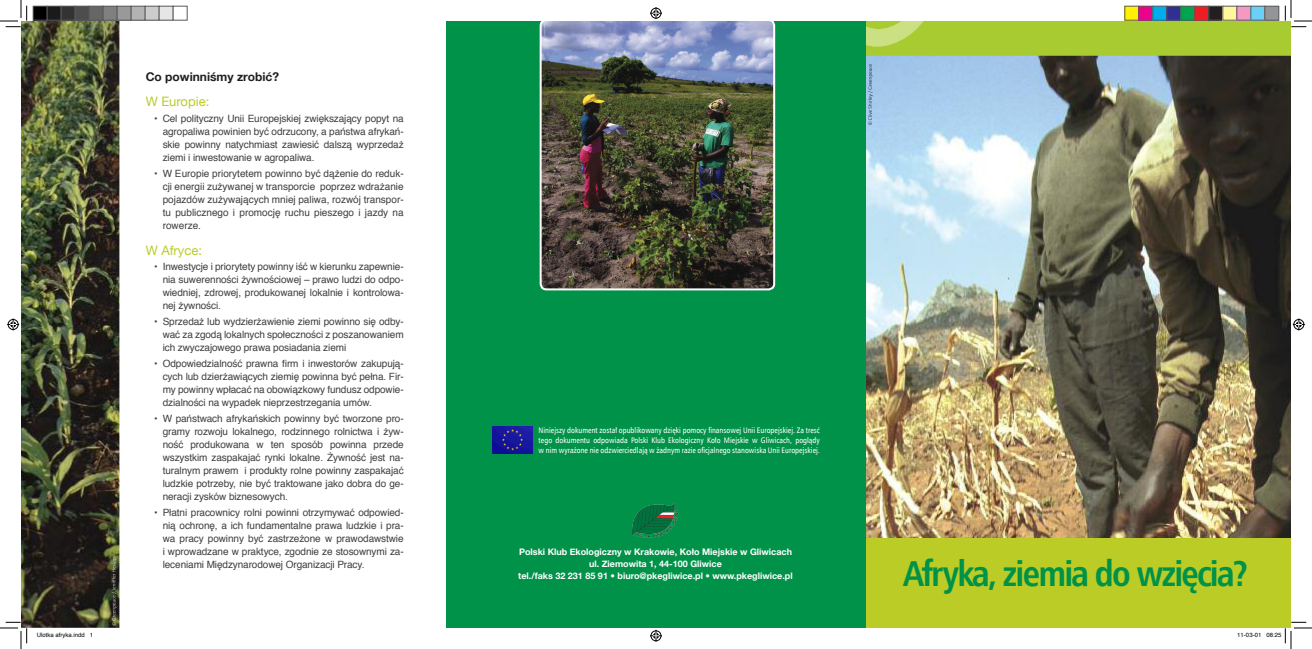
<style>
.page{position:relative;width:1312px;height:649px;background:#fff}
.page>*{position:absolute;margin:0;border:0;box-sizing:border-box;transform-origin:0 0}
.t1{font:700 36px "Humnst 777 Cn EU";letter-spacing:-.05em;color:#009248}
.Tekst_główny{font:13px "Helvetica Neue";color:#bbcc27}
.Tekst_główny-2{font:700 12px "Helvetica Neue";color:#231f20}
.wypunktowanie{font:10px/13px "Helvetica";letter-spacing:-.01em;color:#3e3e3f;text-align:justify}
.Tekst_główny-3{font:700 9px "Helvetica Neue";color:#fff}
.t2{font:8px/9.6px "Humnst 777 Cn EU";color:#fff;text-align:justify}
.t3{font:6px "Helvetica";color:#000}
</style>
<div class="page">
<img style="left:866px;top:22px;width:424px;height:516px">
<div style="left:865px;top:538px;width:426px;height:90px;background:#bbcc27"></div>
<div style="left:446px;top:21px;width:420px;height:607px;background:#009248"></div>
<img style="left:632px;top:503px;width:47px;height:34px">
<img style="left:492px;top:426px;width:40px;height:27px">
<img style="left:540px;top:21px;width:235px;height:269px">
<img style="left:21px;top:21px;width:99px;height:607px">
<svg style="left:0;top:0;width:27px;height:27px"></svg>
<svg style="left:0;top:621px;width:27px;height:28px"></svg>
<svg style="left:1285px;top:0;width:27px;height:27px"></svg>
<svg style="left:650px;top:7px;width:12px;height:12px"></svg>
<svg style="left:650px;top:629px;width:12px;height:12px"></svg>
<svg style="left:7px;top:318px;width:12px;height:12px"></svg>
<svg style="left:1293px;top:318px;width:12px;height:12px"></svg>
<div style="left:33px;top:6px;width:14px;height:14px;background:#000"></div>
<div style="left:33px;top:6px;width:15px;height:15px;border:1px solid #595959"></div>
<div style="left:47px;top:6px;width:14px;height:14px;background:#1a1a1a"></div>
<div style="left:47px;top:6px;width:15px;height:15px;border:1px solid #595959"></div>
<div style="left:61px;top:6px;width:14px;height:14px;background:#333"></div>
<div style="left:61px;top:6px;width:15px;height:15px;border:1px solid #595959"></div>
<div style="left:75px;top:6px;width:14px;height:14px;background:#4d4d4d"></div>
<div style="left:75px;top:6px;width:15px;height:15px;border:1px solid #595959"></div>
<div style="left:89px;top:6px;width:14px;height:14px;background:#666"></div>
<div style="left:89px;top:6px;width:15px;height:15px;border:1px solid #595959"></div>
<div style="left:103px;top:6px;width:14px;height:14px;background:#808080"></div>
<div style="left:103px;top:6px;width:15px;height:15px;border:1px solid #595959"></div>
<div style="left:117px;top:6px;width:14px;height:14px;background:#999"></div>
<div style="left:117px;top:6px;width:15px;height:15px;border:1px solid #595959"></div>
<div style="left:131px;top:6px;width:14px;height:14px;background:#b3b3b3"></div>
<div style="left:131px;top:6px;width:15px;height:15px;border:1px solid #595959"></div>
<div style="left:145px;top:6px;width:14px;height:14px;background:#ccc"></div>
<div style="left:145px;top:6px;width:15px;height:15px;border:1px solid #595959"></div>
<div style="left:159px;top:6px;width:14px;height:14px;background:#e6e6e6"></div>
<div style="left:159px;top:6px;width:15px;height:15px;border:1px solid #595959"></div>
<div style="left:173px;top:6px;width:15px;height:15px;border:1px solid #595959"></div>
<div style="left:1125px;top:6px;width:14px;height:14px;background:#fff101"></div>
<div style="left:1124px;top:6px;width:15px;height:15px;border:1px solid #595959"></div>
<div style="left:1139px;top:6px;width:14px;height:14px;background:#ed028c"></div>
<div style="left:1138px;top:6px;width:15px;height:15px;border:1px solid #595959"></div>
<div style="left:1153px;top:6px;width:14px;height:14px;background:#00aeef"></div>
<div style="left:1152px;top:6px;width:15px;height:15px;border:1px solid #595959"></div>
<div style="left:1167px;top:6px;width:14px;height:14px;background:#2e3092"></div>
<div style="left:1166px;top:6px;width:15px;height:15px;border:1px solid #595959"></div>
<div style="left:1181px;top:6px;width:14px;height:14px;background:#00a54f"></div>
<div style="left:1180px;top:6px;width:15px;height:15px;border:1px solid #595959"></div>
<div style="left:1195px;top:6px;width:14px;height:14px;background:#ee1d23"></div>
<div style="left:1194px;top:6px;width:15px;height:15px;border:1px solid #595959"></div>
<div style="left:1209px;top:6px;width:14px;height:14px;background:#231f20"></div>
<div style="left:1208px;top:6px;width:15px;height:15px;border:1px solid #595959"></div>
<div style="left:1223px;top:6px;width:14px;height:14px;background:#fff79a"></div>
<div style="left:1222px;top:6px;width:15px;height:15px;border:1px solid #595959"></div>
<div style="left:1237px;top:6px;width:14px;height:14px;background:#f499c2"></div>
<div style="left:1236px;top:6px;width:15px;height:15px;border:1px solid #595959"></div>
<div style="left:1251px;top:6px;width:14px;height:14px;background:#6bcff6"></div>
<div style="left:1250px;top:6px;width:15px;height:15px;border:1px solid #595959"></div>
<div style="left:1265px;top:6px;width:14px;height:14px;background:#939598"></div>
<div style="left:1264px;top:6px;width:15px;height:15px;border:1px solid #595959"></div>
<svg style="left:1284px;top:621px;width:28px;height:28px"></svg>
<p class="Tekst_główny-2" style="left:146px;top:69px;width:135px">Co powinniśmy zrobić?</p>
<p class="Tekst_główny" style="left:146px;top:94px;width:65px">W Europie:</p>
<p class="wypunktowanie" style="left:163px;top:113px;width:242px;text-indent:-9px">• Cel polityczny Unii Europejskiej zwiększający popyt na agropaliwa powinien być odrzucony, a państwa afrykań&shy;skie powinny natychmiast zawiesić dalszą wyprzedaż ziemi i inwestowanie w agropaliwa.</p>
<p class="wypunktowanie" style="left:163px;top:167px;width:242px;text-indent:-9px">• W Europie priorytetem powinno być dążenie do reduk&shy;cji energii zużywanej w transporcie poprzez wdrażanie pojazdów zużywających mniej paliwa, rozwój transpor&shy;tu publicznego i promocję ruchu pieszego i jazdy na rowerze.</p>
<p class="Tekst_główny" style="left:146px;top:242px;width:58px">W Afryce:</p>
<p class="wypunktowanie" style="left:163px;top:261px;width:242px;text-indent:-9px">• Inwestycje i priorytety powinny iść w kierunku zapewnie&shy;nia suwerenności żywnościowej – prawo ludzi do odpo&shy;wiedniej, zdrowej, produkowanej lokalnie i kontrolowa&shy;nej żywności.</p>
<p class="wypunktowanie" style="left:163px;top:315px;width:242px;text-indent:-9px">• Sprzedaż lub wydzierżawienie ziemi powinno się odby&shy;wać za zgodą lokalnych społeczności z poszanowaniem ich zwyczajowego prawa posiadania ziemi</p>
<p class="wypunktowanie" style="left:163px;top:357px;width:242px;text-indent:-9px">• Odpowiedzialność prawna firm i inwestorów zakupują&shy;cych lub dzierżawiących ziemię powinna być pełna. Fir&shy;my powinny wpłacać na obowiązkowy fundusz odpowie&shy;dzialności na wypadek nieprzestrzegania umów.</p>
<p class="wypunktowanie" style="left:163px;top:412px;width:242px;text-indent:-9px">• W państwach afrykańskich powinny być tworzone pro&shy;gramy rozwoju lokalnego, rodzinnego rolnictwa i żyw&shy;ność produkowana w ten sposób powinna przede wszystkim zaspakajać rynki lokalne. Żywność jest na&shy;turalnym prawem i produkty rolne powinny zaspakajać ludzkie potrzeby, nie być traktowane jako dobra do ge&shy;neracji zysków biznesowych.</p>
<p class="wypunktowanie" style="left:163px;top:506px;width:242px;text-indent:-9px">• Płatni pracownicy rolni powinni otrzymywać odpowied&shy;nią ochronę, a ich fundamentalne prawa ludzkie i pra&shy;wa pracy powinny być zastrzeżone w prawodawstwie i wprowadzane w praktyce, zgodnie ze stosownymi za&shy;leceniami Międzynarodowej Organizacji Pracy.</p>
<p class="t2" style="left:539px;top:425px;width:283px">Niniejszy dokument został opublikowany dzięki pomocy finansowej Unii Europejskiej. Za tresć tego dokumentu odpowiada Polski Klub Ekologiczny Koło Miejskie w Gliwicach, poglądy w nim wyrażone nie odzwierciedlają w żadnym razie oficjalnego stanowiska Unii Europejskiej.</p>
<p class="Tekst_główny-3" style="left:519px;top:546px;width:275px">Polski Klub Ekologiczny w Krakowie, Koło Miejskie w Gliwicach</p>
<p class="Tekst_główny-3" style="left:589px;top:558px;width:134px">ul. Ziemowita 1, 44-100 Gliwice</p>
<p class="Tekst_główny-3" style="left:518px;top:570px;width:276px">tel./faks 32 231 85 91 • biuro@pkegliwice.pl • www.pkegliwice.pl</p>
<p class="t1" style="left:903px;top:551px;width:347px">Afryka, ziemia do wzięcia?</p>
<p class="t3" style="left:37px;top:630px;width:58px">Ulotka afryka.indd 1</p>
<p class="t3" style="left:1237px;top:630px;width:46px">11-03-01 08:25</p>
</div>
